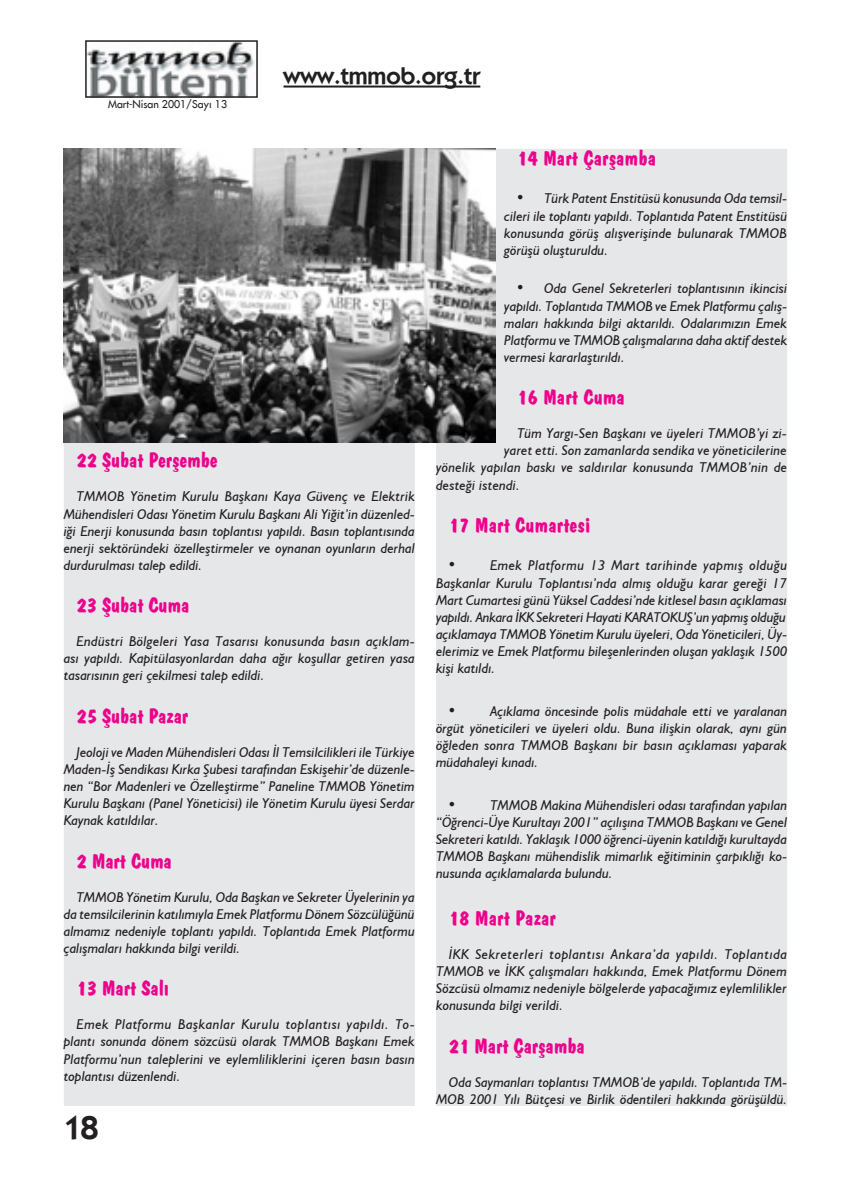
<style>
.page{position:relative;width:851px;height:1191px;background:#fff}
.page>*{position:absolute;margin:0;border:0;box-sizing:border-box;transform-origin:0 0}
.t1{font:600 33px "Kabel IT Cby BT";color:#231f20}
.t2{font:600 24px "Kabel IT Cby BT";color:#231f20}
.t3{font:21px "Dom Bold BT";color:#ed028c}
.t4{font:italic 14.25px/17.1px "Humanist 521 BT";color:#231f20;text-align:justify}
.t5{font:10.5px "Beatles";color:#231f20}
.s1{font-family:"Times New Roman";font-style:normal;font-size:18px}
</style>
<div class="page">
<img style="left:88px;top:43px;width:167px;height:52px">
<div style="left:85px;top:40px;width:173px;height:58px;border:2px solid #231f20"></div>
<hr style="left:283px;top:86px;width:197px;height:2px;background:#231f20">
<div style="left:64px;top:150px;width:350px;height:955px;background:#e6e7e9"></div>
<div style="left:437px;top:150px;width:349px;height:955px;background:#e6e7e9"></div>
<div style="left:436px;top:149px;width:351px;height:957px;border:2px solid #e6e7e9"></div>
<img style="left:64px;top:149px;width:431px;height:294px">
<p class="t5" style="left:108px;top:97px;width:120px">Mart-Nisan 2001/Sayı 13</p>
<h2 class="t2" style="left:283px;top:61px;width:198px">www.tmmob.org.tr</h2>
<h3 class="t3" style="left:76px;top:447px;width:143px">22 Þubat Perþembe</h3>
<p class="t4" style="left:64px;top:488px;width:352px;text-indent:13px">TMMOB Yönetim Kurulu Baþkaný Kaya Güvenç ve Elektrik Mühendisleri Odasý Yönetim Kurulu Baþkaný Ali Yiðit’in düzenled&shy;iði Enerji konusunda basýn toplantýsý yapýldý. Basýn toplantýsýnda enerji sektöründeki özelleþtirmeler ve oynanan oyunlarýn derhal durdurulmasý talep edildi.</p>
<h3 class="t3" style="left:76px;top:592px;width:114px">23 Þubat Cuma</h3>
<p class="t4" style="left:64px;top:632px;width:352px;text-indent:13px">Endüstri Bölgeleri Yasa Tasarýsý konusunda basýn açýklam&shy;asý yapýldý. Kapitülasyonlardan daha aðýr koþullar getiren yasa tasarýsýnýn geri çekilmesi talep edildi.</p>
<h3 class="t3" style="left:76px;top:703px;width:113px">25 Þubat Pazar</h3>
<p class="t4" style="left:64px;top:743px;width:352px;text-indent:13px">Jeoloji ve Maden Mühendisleri Odasý Ýl Temsilcilikleri ile Türkiye Maden-Ýþ Sendikasý Kýrka Þubesi tarafýndan Eskiþehir’de düzenle&shy;nen “Bor Madenleri ve Özelleþtirme” Paneline TMMOB Yönetim Kurulu Baþkaný (Panel Yöneticisi) ile Yönetim Kurulu üyesi Serdar Kaynak katýldýlar.</p>
<h3 class="t3" style="left:76px;top:847px;width:97px">2 Mart Cuma</h3>
<p class="t4" style="left:64px;top:888px;width:352px;text-indent:13px">TMMOB Yönetim Kurulu, Oda Baþkan ve Sekreter Üyelerinin ya da temsilcilerinin katýlýmýyla Emek Platformu Dönem Sözcülüðünü almamýz nedeniyle toplantý yapýldý. Toplantýda Emek Platformu çalýþmalarý hakkýnda bilgi verildi.</p>
<h3 class="t3" style="left:76px;top:975px;width:94px">13 Mart Salý</h3>
<p class="t4" style="left:64px;top:1015px;width:352px;text-indent:13px">Emek Platformu Baþkanlar Kurulu toplantýsý yapýldý. To&shy;plantý sonunda dönem sözcüsü olarak TMMOB Baþkaný Emek Platformu’nun taleplerini ve eylemliliklerini içeren basýn basýn toplantýsý düzenlendi.</p>
<h1 class="t1" style="left:64px;top:1107px;width:36px">18</h1>
<h3 class="t3" style="left:517px;top:145px;width:140px">14 Mart Çarþamba</h3>
<p class="t4" style="left:504px;top:190px;width:284px;text-indent:13px"><span class="s1">•</span> Türk Patent Enstitüsü konusunda Oda temsil&shy;cileri ile toplantý yapýldý. Toplantýda Patent Enstitüsü konusunda görüþ alýþveriþinde bulunarak TMMOB görüþü oluþturuldu.</p>
<p class="t4" style="left:504px;top:280px;width:284px;text-indent:13px"><span class="s1">•</span> Oda Genel Sekreterleri toplantýsýnýn ikincisi yapýldý. Toplantýda TMMOB ve Emek Platformu çalýþ&shy;malarý hakkýnda bilgi aktarýldý. Odalarýmýzýn Emek Platformu ve TMMOB çalýþmalarýna daha aktif destek vermesi kararlaþtýrýldý.</p>
<h3 class="t3" style="left:517px;top:384px;width:109px">16 Mart Cuma</h3>
<p class="t4" style="left:517px;top:424px;width:271px">Tüm Yargý-Sen Baþkaný ve üyeleri TMMOB’yi zi-</p>
<p class="t4" style="left:504px;top:441px;width:284px">yaret etti. Son zamanlarda sendika ve yöneticilerine</p>
<p class="t4" style="left:436px;top:459px;width:352px">yönelik yapýlan baský ve saldýrýlar konusunda TMMOB’nin de</p>
<p class="t4" style="left:436px;top:476px;width:85px">desteði istendi.</p>
<h3 class="t3" style="left:449px;top:512px;width:143px">17 Mart Cumartesi</h3>
<p class="t4" style="left:436px;top:557px;width:352px;text-indent:13px"><span class="s1">•</span> Emek Platformu 13 Mart tarihinde yapmýþ olduðu Baþkanlar Kurulu Toplantýsý’nda almýþ olduðu karar gereði 17<br>Mart Cumartesi günü Yüksel Caddesi’nde kitlesel basýn açýklamasý yapýldý. Ankara ÝKK Sekreteri Hayati KARATOKUÞ’un yapmýþ olduðu açýklamaya TMMOB Yönetim Kurulu üyeleri, Oda Yöneticileri, Üy&shy;elerimiz ve Emek Platformu bileþenlerinden oluþan yaklaþýk 1500 kiþi katýldý.</p>
<p class="t4" style="left:436px;top:702px;width:352px;text-indent:13px"><span class="s1">•</span> Açýklama öncesinde polis müdahale etti ve yaralanan örgüt yöneticileri ve üyeleri oldu. Buna iliþkin olarak, ayný gün öðleden sonra TMMOB Baþkaný bir basýn açýklamasý yaparak müdahaleyi kýnadý.</p>
<p class="t4" style="left:436px;top:796px;width:352px;text-indent:13px"><span class="s1">•</span> TMMOB Makina Mühendisleri odasý tarafýndan yapýlan “Öðrenci-Üye Kurultayý 2001” açýlýþýna TMMOB Baþkaný ve Genel Sekreteri katýldý. Yaklaþýk 1000 öðrenci-üyenin katýldýðý kurultayda TMMOB Baþkaný mühendislik mimarlýk eðitiminin çarpýklýðý ko&shy;nusunda açýklamalarda bulundu.</p>
<h3 class="t3" style="left:449px;top:905px;width:108px">18 Mart Pazar</h3>
<p class="t4" style="left:436px;top:945px;width:352px;text-indent:13px">ÝKK Sekreterleri toplantýsý Ankara’da yapýldý. Toplantýda TMMOB ve ÝKK çalýþmalarý hakkýnda, Emek Platformu Dönem Sözcüsü olmamýz nedeniyle bölgelerde yapacaðýmýz eylemlilikler konusunda bilgi verildi.</p>
<h3 class="t3" style="left:449px;top:1032px;width:137px">21 Mart Çarþamba</h3>
<p class="t4" style="left:436px;top:1073px;width:352px;text-align:right">Oda Saymanlarý toplantýsý TMMOB’de yapýldý. Toplantýda TM-<br>MOB 2001 Yýlý Bütçesi ve Birlik ödentileri hakkýnda görüþüldü.</p>
</div>
